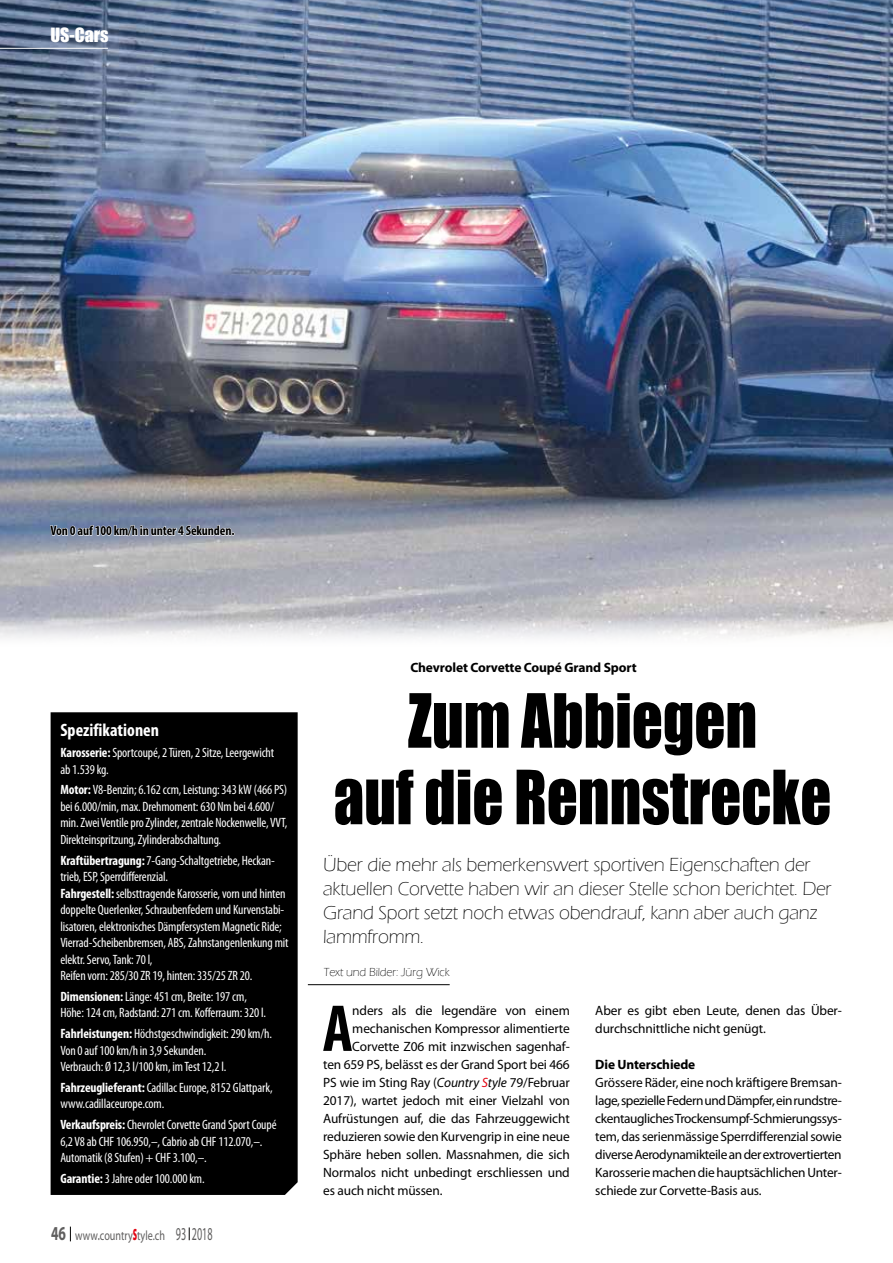
<style>
.page{position:relative;width:893px;height:1263px;background:#fff}
.page>*{position:absolute;margin:0;border:0;box-sizing:border-box;transform-origin:0 0}
.t1{font:69px/76.5px "Impact";color:#000;text-align:center;scale:.88 1}
.t2{font:700 condensed 66.9px "Myriad Pro";color:#000}
.t3{font:300 19.5px/24px "Eras ITC";letter-spacing:-.01em;color:#000}
.t4{font:700 condensed 18px "Myriad Pro";color:#fff}
.t5{font:18px "Impact";color:#fff}
.t6{font:condensed 13.5px/16.5px "Myriad Pro";letter-spacing:-.01em;color:#fff}
.t7{font:13.5px/18px "Myriad Pro";letter-spacing:-.01em;color:#000}
.t8{font:700 13.5px "Myriad Pro";letter-spacing:-.01em;color:#000}
.t9{font:700 condensed 13.5px "Myriad Pro";letter-spacing:-.01em;color:#000}
.t10{font:13.5px "Myriad Pro";color:#5f5e5e;scale:.75 1}
.t11{font:300 12px "Eras ITC";letter-spacing:-.01em;color:#000}
.s1{font-weight:700}
.s2{font-weight:700;font-size:19.8px}
.s3{font-size:18.15px}
.s4{font-weight:700;font-size:22.35px;color:#e30613}
.s5{font-style:italic}
.s6{font-style:italic;color:#e30613}
</style>
<div class="page">
<svg style="left:189px;top:1227px;width:1px;height:13px"></svg>
<svg style="left:70px;top:1226px;width:1px;height:15px"></svg>
<hr style="left:308px;top:984px;width:142px;height:1px;background:#000">
<div style="left:51px;top:712px;width:247px;height:483px;background:#000"></div>
<img style="left:0;top:0;width:893px;height:638px">
<svg style="left:50px;top:522px;width:185px;height:25px"></svg>
<hr style="left:0;top:48px;width:108px;height:1px;background:#fff">
<h3 class="t5" style="left:50px;top:21px;width:60px">US-Cars</h3>
<p class="t9" style="left:51px;top:522px;width:186px">Von 0 auf 100 km/h in unter 4 Sekunden.</p>
<h3 class="t4" style="left:60px;top:719px;width:100px">Spezifikationen</h3>
<p class="t6" style="left:60px;top:744px;width:215px"><span class="s1">Karosserie:</span> Sportcoupé, 2 Türen, 2 Sitze, Leergewicht ab 1.539 kg.</p>
<p class="t6" style="left:60px;top:781px;width:229px"><span class="s1">Motor:</span> V8-Benzin; 6.162 ccm, Leistung: 343 kW (466 PS) bei 6.000/min, max. Drehmoment: 630 Nm bei 4.600/ min. Zwei Ventile pro Zylinder, zentrale Nockenwelle, VVT, Direkteinspritzung, Zylinderabschaltung.</p>
<p class="t6" style="left:60px;top:852px;width:230px"><span class="s1">Kraftübertragung:</span> 7-Gang-Schaltgetriebe, Heckan&shy;trieb, ESP, Sperrdifferenzial.<br><span class="s1">Fahrgestell:</span> selbsttragende Karosserie, vorn und hinten doppelte Querlenker, Schraubenfedern und Kurvenstabi&shy;lisatoren, elektronisches Dämpfersystem Magnetic Ride; Vierrad-Scheibenbremsen, ABS, Zahnstangenlenkung mit elektr. Servo, Tank: 70 l,<br>Reifen vorn: 285/30 ZR 19, hinten: 335/25 ZR 20.</p>
<p class="t6" style="left:60px;top:988px;width:207px"><span class="s1">Dimensionen:</span> Länge: 451 cm, Breite: 197 cm,<br>Höhe: 124 cm, Radstand: 271 cm. Kofferraum: 320 l.</p>
<p class="t6" style="left:60px;top:1025px;width:213px"><span class="s1">Fahrleistungen:</span> Höchstgeschwindigkeit: 290 km/h.<br>Von 0 auf 100 km/h in 3,9 Sekunden.<br>Verbrauch: Ø 12,3 l/100 km, im Test 12,2 l.</p>
<p class="t6" style="left:60px;top:1079px;width:214px"><span class="s1">Fahrzeuglieferant:</span> Cadillac Europe, 8152 Glattpark, www.cadillaceurope.com.</p>
<p class="t6" style="left:60px;top:1116px;width:218px"><span class="s1">Verkaufspreis:</span> Chevrolet Corvette Grand Sport Coupé<br>6,2 V8 ab CHF 106.950,–, Cabrio ab CHF 112.070,–.<br>Automatik (8 Stufen) + CHF 3.100,–.</p>
<p class="t6" style="left:60px;top:1170px;width:146px"><span class="s1">Garantie:</span> 3 Jahre oder 100.000 km.</p>
<p class="t10" style="left:51px;top:1227px;width:217px"><span class="s2">46</span> www<span class="s3">.</span>country<span class="s4">s</span>tyle.ch <span class="s3">93 2018</span></p>
<p class="t8" style="left:410px;top:659px;width:228px">Chevrolet Corvette Coupé Grand Sport</p>
<h1 class="t1" style="left:334px;top:680px;width:567px">Zum Abbiegen<br>auf die Rennstrecke</h1>
<h3 class="t3" style="left:323px;top:853px;width:510px">Über die mehr als bemerkenswert sportiven Eigenschaften der aktuellen Corvette haben wir an dieser Stelle schon berichtet. Der Grand Sport setzt noch etwas obendrauf, kann aber auch ganz lammfromm.</h3>
<p class="t11" style="left:324px;top:965px;width:128px">Text und Bilder: Jürg Wick</p>
<h2 class="t2" style="left:323px;top:987px;width:32px">A</h2>
<p class="t7" style="left:352px;top:1001px;width:219px">nders als die legendäre von einem</p>
<p class="t7" style="left:352px;top:1019px;width:219px">mechanischen Kompressor alimentierte</p>
<p class="t7" style="left:352px;top:1037px;width:219px">Corvette Z06 mit inzwischen sagenhaf-</p>
<p class="t7" style="left:323px;top:1055px;width:248px">ten 659 PS, belässt es der Grand Sport bei 466</p>
<p class="t7" style="left:323px;top:1073px;width:248px">PS wie im Sting Ray (<span class="s5">Country</span> <span class="s6">S</span><span class="s5">tyle</span> 79/Februar</p>
<p class="t7" style="left:323px;top:1091px;width:248px">2017), wartet jedoch mit einer Vielzahl von</p>
<p class="t7" style="left:323px;top:1109px;width:248px">Aufrüstungen auf, die das Fahrzeuggewicht</p>
<p class="t7" style="left:323px;top:1127px;width:248px">reduzieren sowie den Kurvengrip in eine neue</p>
<p class="t7" style="left:323px;top:1145px;width:248px">Sphäre heben sollen. Massnahmen, die sich</p>
<p class="t7" style="left:323px;top:1163px;width:248px">Normalos nicht unbedingt erschliessen und</p>
<p class="t7" style="left:323px;top:1181px;width:121px">es auch nicht müssen.</p>
<p class="t7" style="left:595px;top:1001px;width:248px">Aber es gibt eben Leute, denen das Über&shy;durchschnittliche nicht genügt.</p>
<p class="t8" style="left:595px;top:1055px;width:102px">Die Unterschiede</p>
<p class="t7" style="left:595px;top:1073px;width:248px;text-align:justify">Grössere Räder, eine noch kräftigere Bremsan&shy;lage, spezielle Federn und Dämpfer, ein rundstre&shy;ckentaugliches Trockensumpf-Schmierungssys&shy;tem, das serienmässige Sperrdifferenzial sowie diverse Aerodynamikteile an der extrovertierten Karosserie machen die hauptsächlichen Unter&shy;schiede zur Corvette-Basis aus.</p>
</div>
